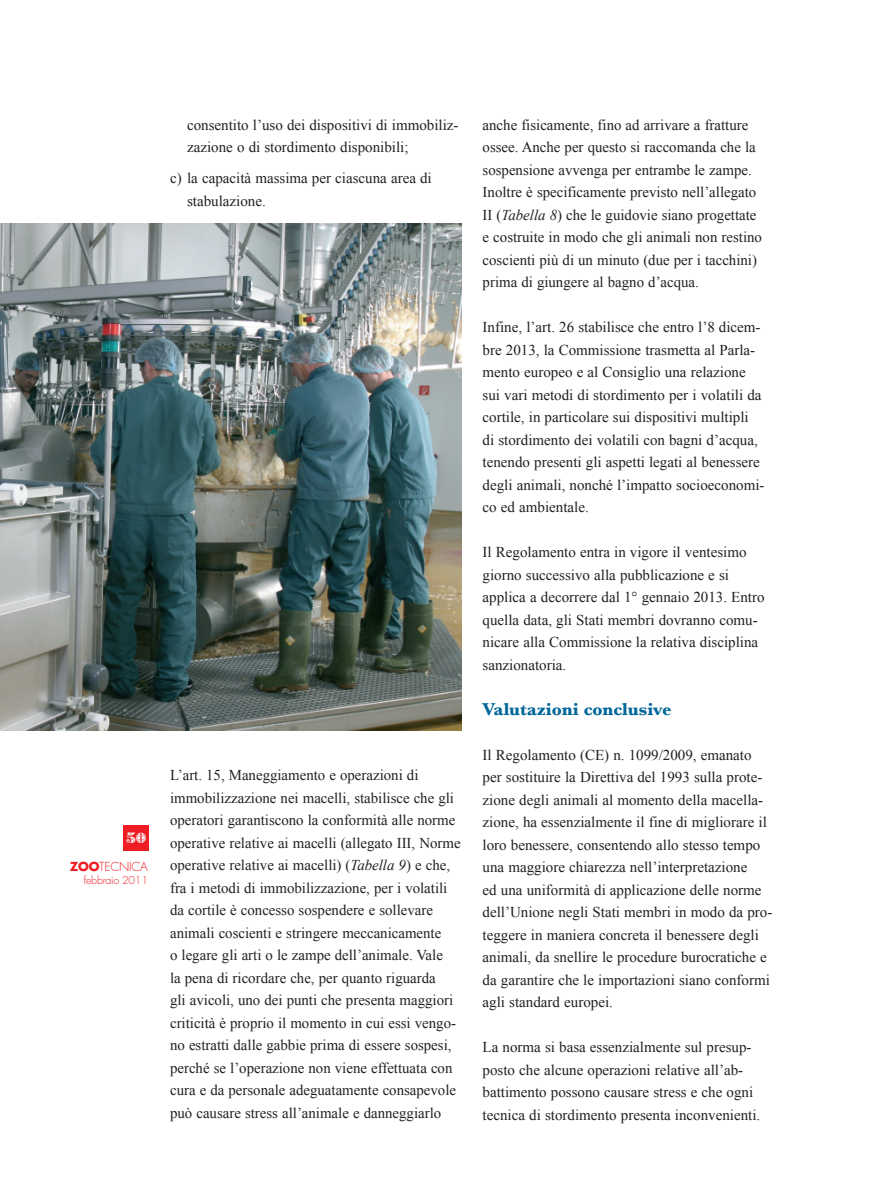
<style>
.page{position:relative;width:893px;height:1191px;background:#fff}
.page>*{position:absolute;margin:0;border:0;box-sizing:border-box;transform-origin:0 0}
.t1{font:700 18px "Baskerville";color:#01669a}
.t2{font:15px/22.5px "Times New Roman";color:#231f20}
.t3{font:15px "Decorum CY One";color:#fff}
.t4{font:300 12.15px "Futura Std";letter-spacing:-.02em;color:#ee1d23}
.t5{font:300 10.5px "Futura";letter-spacing:-.02em;color:#ee1d23}
.s1{font-weight:700}
.s2{font-family:"Futura Std"}
.s3{font-style:italic}
</style>
<div class="page">
<div style="left:123px;top:825px;width:26px;height:25px;background:#ee1d23"></div>
<img style="left:0;top:224px;width:461px;height:506px">
<p class="t2" style="left:187px;top:113px;width:273px">consentito l’uso dei dispositivi di immobiliz&shy;zazione o di stordimento disponibili;</p>
<p class="t2" style="left:187px;top:166px;width:246px;text-indent:-17px">c) la capacità massima per ciascuna area di stabulazione.</p>
<p class="t3" style="left:126px;top:827px;width:21px">50</p>
<p class="t4" style="left:70px;top:860px;width:80px"><span class="s1">ZOO</span>TECNICA</p>
<p class="t5" style="left:84px;top:873px;width:66px">febbraio <span class="s2">2011</span></p>
<p class="t2" style="left:170px;top:763px;width:292px">L’art. 15, Maneggiamento e operazioni di immobilizzazione nei macelli, stabilisce che gli operatori garantiscono la conformità alle norme operative relative ai macelli (allegato III, Norme operative relative ai macelli) (<span class="s3">Tabella 9</span>) e che, fra i metodi di immobilizzazione, per i volatili da cortile è concesso sospendere e sollevare animali coscienti e stringere meccanicamente<br>o legare gli arti o le zampe dell’animale. Vale<br>la pena di ricordare che, per quanto riguarda<br>gli avicoli, uno dei punti che presenta maggiori criticità è proprio il momento in cui essi vengo&shy;no estratti dalle gabbie prima di essere sospesi, perché se l’operazione non viene effettuata con cura e da personale adeguatamente consapevole può causare stress all’animale e danneggiarlo</p>
<p class="t2" style="left:483px;top:113px;width:281px">anche fisicamente, fino ad arrivare a fratture ossee. Anche per questo si raccomanda che la sospensione avvenga per entrambe le zampe.<br>Inoltre è specificamente previsto nell’allegato II (<span class="s3">Tabella 8</span>) che le guidovie siano progettate e costruite in modo che gli animali non restino coscienti più di un minuto (due per i tacchini) prima di giungere al bagno d’acqua.</p>
<p class="t2" style="left:483px;top:315px;width:283px">Infine, l’art. 26 stabilisce che entro l’8 dicem&shy;bre 2013, la Commissione trasmetta al Parla&shy;mento europeo e al Consiglio una relazione sui vari metodi di stordimento per i volatili da cortile, in particolare sui dispositivi multipli<br>di stordimento dei volatili con bagni d’acqua, tenendo presenti gli aspetti legati al benessere degli animali, nonché l’impatto socioeconomi&shy;co ed ambientale.</p>
<p class="t2" style="left:483px;top:540px;width:283px">Il Regolamento entra in vigore il ventesimo giorno successivo alla pubblicazione e si applica a decorrere dal 1° gennaio 2013. Entro quella data, gli Stati membri dovranno comu&shy;nicare alla Commissione la relativa disciplina sanzionatoria.</p>
<p class="t1" style="left:483px;top:698px;width:190px">Valutazioni conclusive</p>
<p class="t2" style="left:483px;top:743px;width:291px">Il Regolamento (CE) n. 1099/2009, emanato per sostituire la Direttiva del 1993 sulla prote&shy;zione degli animali al momento della macella&shy;zione, ha essenzialmente il fine di migliorare il loro benessere, consentendo allo stesso tempo una maggiore chiarezza nell’interpretazione<br>ed una uniformità di applicazione delle norme dell’Unione negli Stati membri in modo da pro&shy;teggere in maniera concreta il benessere degli animali, da snellire le procedure burocratiche e da garantire che le importazioni siano conformi agli standard europei.</p>
<p class="t2" style="left:483px;top:1035px;width:279px">La norma si basa essenzialmente sul presup&shy;posto che alcune operazioni relative all’ab&shy;battimento possono causare stress e che ogni tecnica di stordimento presenta inconvenienti.</p>
</div>
